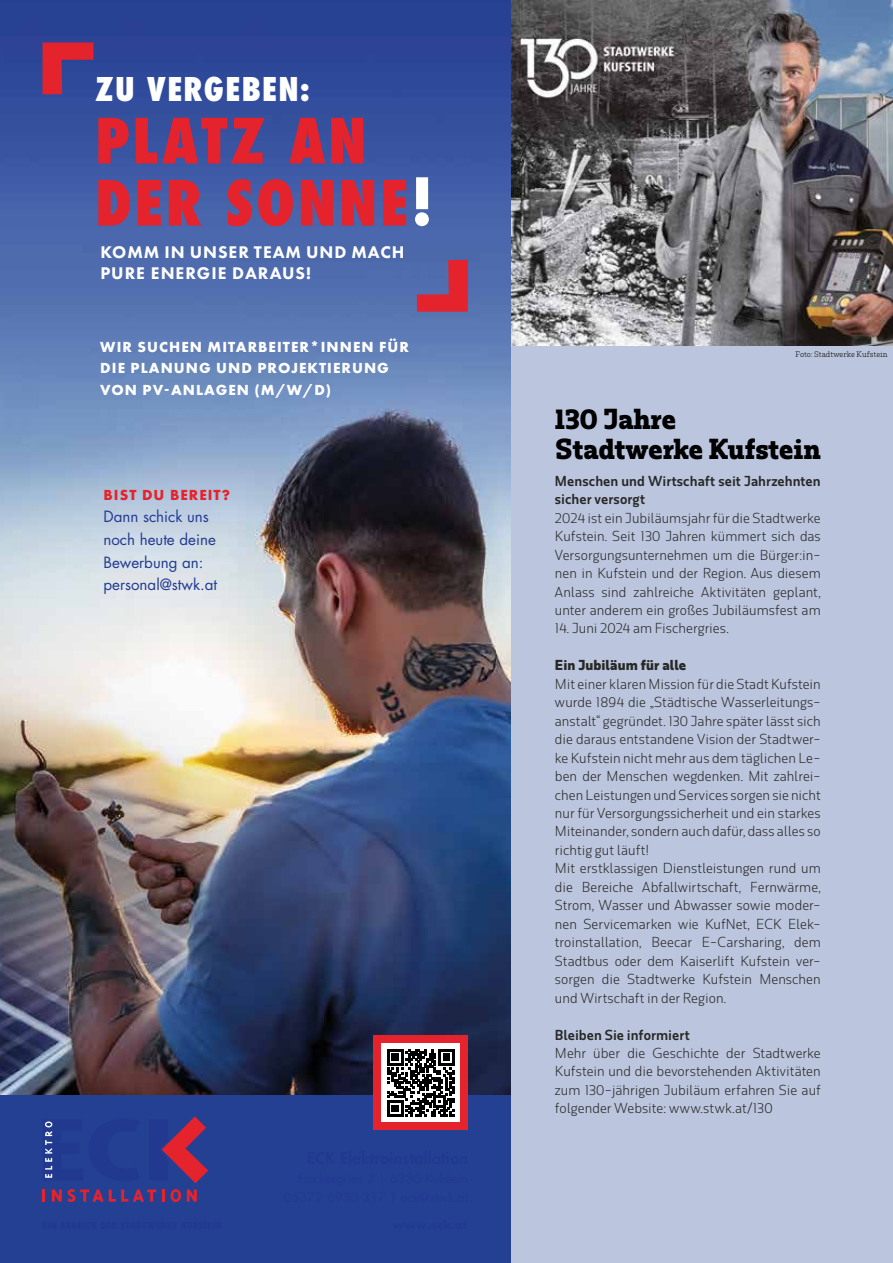
<style>
.page{position:relative;width:893px;height:1263px;background:#fff}
.page>*{position:absolute;margin:0;border:0;box-sizing:border-box;transform-origin:0 0}
.t1{font:800 condensed 60.45px/62.1px "Futura";letter-spacing:.045em;color:#e5232d}
.t2{font:800 condensed 31.8px "Futura";letter-spacing:.045em;color:#fff}
.t3{font:700 27px/30px "Rum Serif";letter-spacing:-.005em;color:#000}
.t4{font:800 17.55px/21.6px "Futura PT";letter-spacing:.055em;color:#fff}
.t5{font:700 15.15px/21.6px "Futura PT";letter-spacing:.07em;color:#fff}
.t6{font:15.15px/22.6px "Futura Std";color:#213a8f}
.t7{font:700 15.15px "Futura PT";letter-spacing:.07em;color:#e5232d}
.t8{font:300 13.5px/18.5px "Rum Sans";letter-spacing:.01em;color:#282827;text-align:justify}
.t9{font:600 13.5px/18.5px "Rum Sans";letter-spacing:.005em;color:#282827}
.t10{font:700 13.5px "Rum Sans";letter-spacing:.005em;color:#282827}
.t11{font:300 7.5px "Rum Serif";color:#000}
.s1{color:#fff}
</style>
<div class="page">
<div style="left:510px;top:0;width:383px;height:1263px;background:#bbc5dd"></div>
<img style="left:510px;top:0;width:383px;height:345px">
<div style="left:0;top:0;width:510px;height:1263px;background:#244093"></div>
<img style="left:0;top:42px;width:510px;height:1052px">
<svg style="left:43px;top:43px;width:50px;height:51px"></svg>
<svg style="left:417px;top:260px;width:51px;height:52px"></svg>
<svg style="left:43px;top:1189px;width:2px;height:12px"></svg>
<svg style="left:52px;top:1189px;width:104px;height:13px"></svg>
<svg style="left:162px;top:1189px;width:19px;height:13px"></svg>
<svg style="left:187px;top:1189px;width:10px;height:12px"></svg>
<svg style="left:161px;top:1116px;width:47px;height:67px"></svg>
<svg style="left:45px;top:1121px;width:8px;height:57px"></svg>
<div style="left:373px;top:1035px;width:95px;height:95px;background:#e5232d"></div>
<div style="left:381px;top:1043px;width:79px;height:79px;background:#fff"></div>
<svg style="left:387px;top:1049px;width:67px;height:67px"></svg>
<h2 class="t2" style="left:95px;top:68px;width:216px">ZU VERGEBEN:</h2>
<h1 class="t1" style="left:95px;top:110px;width:339px">PLATZ AN<br>DER SONNE<span class="s1">!</span></h1>
<p class="t4" style="left:100px;top:241px;width:306px">KOMM IN UNSER TEAM UND MACH<br>PURE ENERGIE DARAUS!</p>
<p class="t5" style="left:100px;top:335px;width:310px">WIR SUCHEN MITARBEITER*INNEN FÜR<br>DIE PLANUNG UND PROJEKTIERUNG<br>VON PV-ANLAGEN (M/W/D)</p>
<p class="t7" style="left:104px;top:485px;width:128px">BIST DU BEREIT?</p>
<p class="t6" style="left:103px;top:506px;width:115px">Dann schick uns noch heute deine<br>Bewerbung an: personal@stwk.at</p>
<p class="t11" style="left:795px;top:350px;width:94px">Foto: Stadtwerke Kufstein</p>
<h3 class="t3" style="left:555px;top:404px;width:267px">130 Jahre<br>Stadtwerke Kufstein</h3>
<p class="t9" style="left:555px;top:471px;width:267px">Menschen und Wirtschaft seit Jahrzehnten sicher versorgt</p>
<p class="t8" style="left:555px;top:508px;width:267px">2024 ist ein Jubiläumsjahr für die Stadtwerke Kufstein. Seit 130 Jahren kümmert sich das Versorgungsunternehmen um die Bürger:in&shy;nen in Kufstein und der Region. Aus diesem Anlass sind zahlreiche Aktivitäten geplant, unter anderem ein großes Jubiläumsfest am</p>
<p class="t8" style="left:555px;top:619px;width:175px">14. Juni 2024 am Fischergries.</p>
<p class="t10" style="left:555px;top:657px;width:133px">Ein Jubiläum für alle</p>
<p class="t8" style="left:555px;top:675px;width:267px;text-align:left">Mit einer klaren Mission für die Stadt Kufstein wurde 1894 die „Städtische Wasserleitungs&shy;anstalt“ gegründet. 130 Jahre später lässt sich die daraus entstandene Vision der Stadtwer&shy;ke Kufstein nicht mehr aus dem täglichen Le&shy;ben der Menschen wegdenken. Mit zahlrei&shy;chen Leistungen und Services sorgen sie nicht nur für Versorgungssicherheit und ein starkes Miteinander, sondern auch dafür, dass alles so richtig gut läuft!<br>Mit erstklassigen Dienstleistungen rund um die Bereiche Abfallwirtschaft, Fernwärme, Strom, Wasser und Abwasser sowie moder&shy;nen Servicemarken wie KufNet, ECK Elek&shy;troinstallation, Beecar E-Carsharing, dem Stadtbus oder dem Kaiserlift Kufstein ver&shy;sorgen die Stadtwerke Kufstein Menschen und Wirtschaft in der Region.</p>
<p class="t9" style="left:555px;top:1025px;width:136px">Bleiben Sie informiert</p>
<p class="t8" style="left:555px;top:1044px;width:267px">Mehr über die Geschichte der Stadtwerke Kufstein und die bevorstehenden Aktivitäten zum 130-jährigen Jubiläum erfahren Sie auf folgender Website: www.stwk.at/130</p>
</div>
